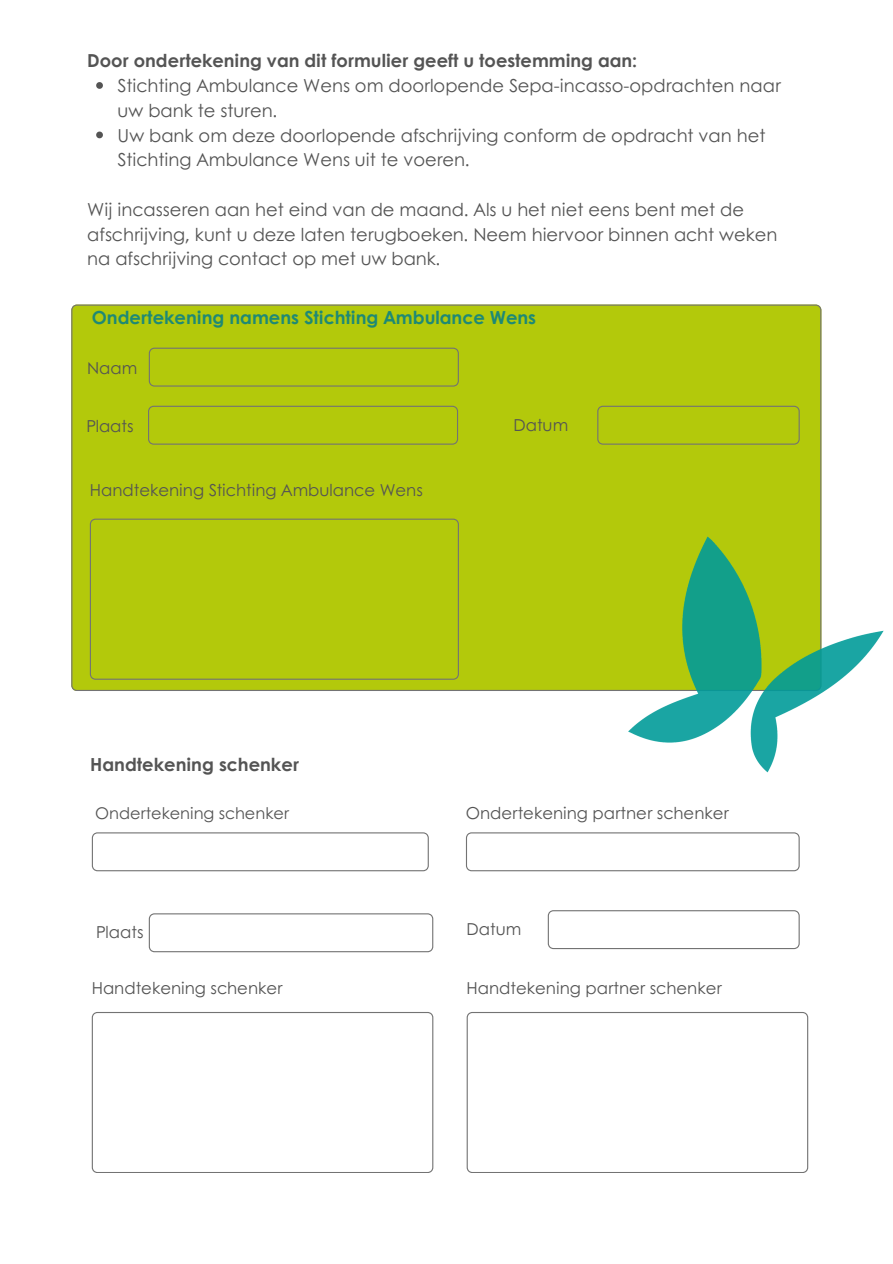
<style>
.page{position:relative;width:893px;height:1264px;background:#fff}
.page>*{position:absolute;margin:0;border:0;box-sizing:border-box;transform-origin:0 0}
.t1{font:700 18px "Century Gothic";color:#1e8975}
.t2{font:700 18px "Century Gothic";color:#545454}
.t3{font:17.85px/24.8px "Century Gothic";color:#545454}
.t4{font:700 17.85px "Century Gothic";color:#545454}
.t5{font:16.5px "Century Gothic";color:#545454}
.t6{font:16.05px "Century Gothic";color:#545454}
</style>
<div class="page">
<div style="left:71px;top:304px;width:750px;height:387px;background:#b3c90b"></div>
<div style="left:148px;top:406px;width:310px;height:38px;background:#b3c90b"></div>
<div style="left:597px;top:406px;width:202px;height:38px;background:#b3c90b"></div>
<div style="left:90px;top:518px;width:343px;height:161px;background:#b3c90b"></div>
<svg style="left:149px;top:347px;width:310px;height:39px;background:#afc40f"></svg>
<svg style="left:149px;top:913px;width:284px;height:39px"></svg>
<svg style="left:547px;top:910px;width:252px;height:39px"></svg>
<svg style="left:92px;top:1012px;width:341px;height:160px"></svg>
<svg style="left:466px;top:1012px;width:342px;height:160px"></svg>
<svg style="left:92px;top:832px;width:337px;height:39px"></svg>
<svg style="left:466px;top:834px;width:333px;height:37px"></svg>
<svg style="left:96px;top:82px;width:7px;height:7px"></svg>
<svg style="left:96px;top:132px;width:7px;height:6px"></svg>
<img style="left:433px;top:490px;width:451px;height:344px">
<p class="t4" style="left:87px;top:47px;width:551px">Door ondertekening van dit formulier geeft u toestemming aan:</p>
<p class="t3" style="left:118px;top:73px;width:664px">Stichting Ambulance Wens om doorlopende Sepa-incasso-opdrachten naar uw bank te sturen.</p>
<p class="t3" style="left:118px;top:122px;width:649px">Uw bank om deze doorlopende afschrijving conform de opdracht van het<br>Stichting Ambulance Wens uit te voeren.</p>
<p class="t3" style="left:87px;top:196px;width:691px">Wij incasseren aan het eind van de maand. Als u het niet eens bent met de afschrijving, kunt u deze laten terugboeken. Neem hiervoor binnen acht weken na afschrijving contact op met uw bank.</p>
<p class="t1" style="left:92px;top:304px;width:446px">Ondertekening namens Stichting Ambulance Wens</p>
<p class="t5" style="left:87px;top:355px;width:52px">Naam</p>
<p class="t5" style="left:86px;top:413px;width:49px">Plaats</p>
<p class="t5" style="left:513px;top:412px;width:56px">Datum</p>
<p class="t5" style="left:90px;top:477px;width:334px">Handtekening Stichting Ambulance Wens</p>
<p class="t2" style="left:90px;top:751px;width:210px">Handtekening schenker</p>
<p class="t6" style="left:95px;top:801px;width:195px">Ondertekening schenker</p>
<p class="t5" style="left:466px;top:800px;width:264px">Ondertekening partner schenker</p>
<p class="t5" style="left:96px;top:919px;width:49px">Plaats</p>
<p class="t5" style="left:466px;top:916px;width:56px">Datum</p>
<p class="t5" style="left:92px;top:975px;width:192px">Handtekening schenker</p>
<p class="t5" style="left:466px;top:975px;width:257px">Handtekening partner schenker</p>
</div>
